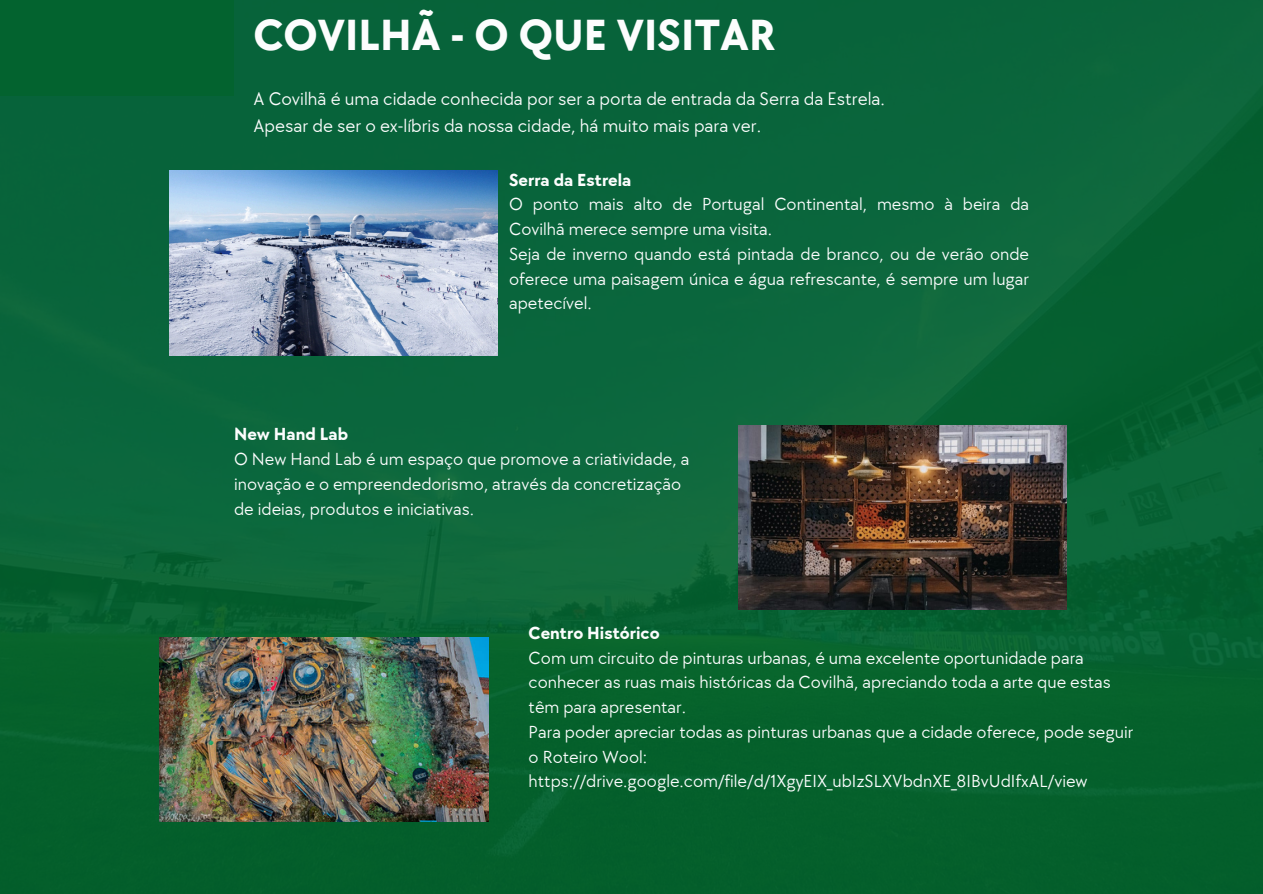
<style>
.page{position:relative;width:1263px;height:894px;background:#fff}
.page>*{position:absolute;margin:0;border:0;box-sizing:border-box;transform-origin:0 0}
.t1{font:700 45px "TT Chocolates";color:#fcfdfd}
.t2{font:18.75px/26.2px "TT Chocolates";color:#fcfdfd}
.t3{font:18px/24.8px "TT Chocolates";color:#fcfdfd}
.t4{font:700 18px "TT Chocolates";color:#fcfdfd}
</style>
<div class="page">
<img style="left:0;top:0;width:1263px;height:893px">
<div style="left:0;top:0;width:234px;height:96px;background:#03632f"></div>
<img style="left:169px;top:170px;width:328px;height:185px">
<img style="left:739px;top:425px;width:327px;height:184px">
<img style="left:160px;top:637px;width:328px;height:184px">
<h1 class="t1" style="left:253px;top:10px;width:524px">COVILHÃ - O QUE VISITAR</h1>
<p class="t2" style="left:253px;top:86px;width:633px">A Covilhã é uma cidade conhecida por ser a porta de entrada da Serra da Estrela.<br>Apesar de ser o ex-líbris da nossa cidade, há muito mais para ver.</p>
<p class="t4" style="left:509px;top:169px;width:124px">Serra da Estrela</p>
<p class="t3" style="left:509px;top:192px;width:521px">O ponto mais alto de Portugal Continental, mesmo à beira da<br>Covilhã merece sempre uma visita.</p>
<p class="t3" style="left:509px;top:242px;width:521px;text-align:justify">Seja de inverno quando está pintada de branco, ou de verão onde oferece uma paisagem única e água refrescante, é sempre um lugar apetecível.</p>
<p class="t4" style="left:234px;top:424px;width:115px">New Hand Lab</p>
<p class="t3" style="left:234px;top:447px;width:457px">O New Hand Lab é um espaço que promove a criatividade, a inovação e o empreendedorismo, através da concretização de ideias, produtos e iniciativas.</p>
<p class="t4" style="left:529px;top:622px;width:132px">Centro Histórico</p>
<p class="t3" style="left:529px;top:645px;width:584px">Com um circuito de pinturas urbanas, é uma excelente oportunidade para conhecer as ruas mais históricas da Covilhã, apreciando toda a arte que estas têm para apresentar.</p>
<p class="t3" style="left:529px;top:719px;width:606px">Para poder apreciar todas as pinturas urbanas que a cidade oferece, pode seguir o Roteiro Wool: https://drive.google.com/file/d/1XgyEIX_ubIzSLXVbdnXE_8IBvUdIfxAL/view</p>
</div>
